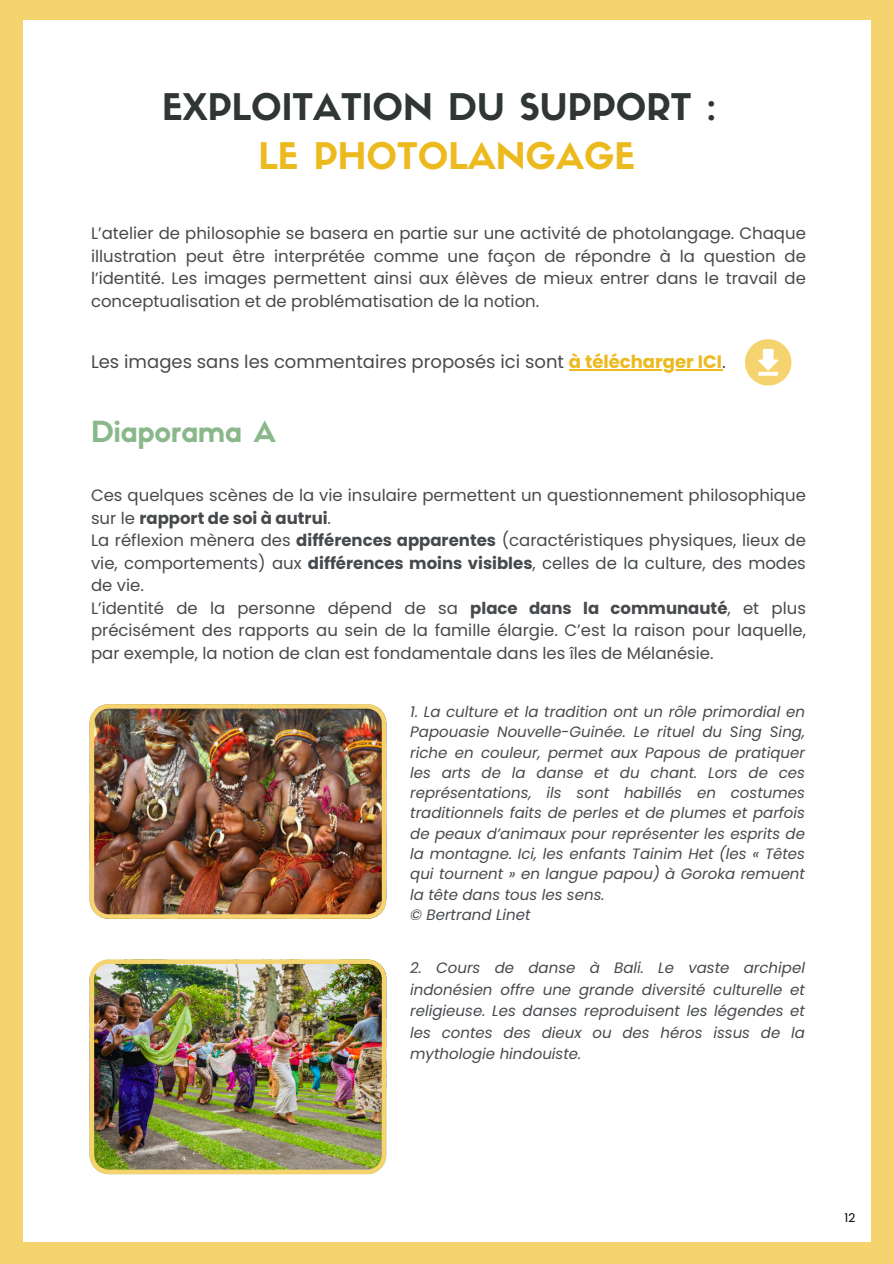
<style>
.page{position:relative;width:894px;height:1264px;background:#fff}
.page>*{position:absolute;margin:0;border:0;box-sizing:border-box;transform-origin:0 0}
.t1{font:36px "Sifonn Basic";color:#303732}
.t2{font:36px "Sifonn Basic";color:#ecba1e}
.t3{font:28.5px "Sifonn Basic";color:#8ab88b}
.t4{font:18px "Poppins";color:#474a4d}
.t5{font:16.5px/22.5px "Poppins";color:#474a4d;text-align:justify}
.t6{font:italic 15px/20.2px "Poppins";color:#474a4d;text-align:justify}
.t7{font:12px "Poppins";color:#000}
.s1{font-weight:700;color:#ecba1e}
.s2{font-weight:700}
</style>
<div class="page">
<div style="left:0;top:0;width:893px;height:1263px;background:#f5d46f"></div>
<div style="left:24px;top:20px;width:846px;height:1221px;background:#fff"></div>
<hr style="left:568px;top:369px;width:153px;height:1px;background:#ecba1e">
<svg style="left:745px;top:339px;width:45px;height:46px"></svg>
<img style="left:90px;top:704px;width:295px;height:214px">
<img style="left:90px;top:959px;width:295px;height:215px">
<h1 class="t1" style="left:162px;top:92px;width:555px">EXPLOITATION DU SUPPORT :</h1>
<h1 class="t2" style="left:258px;top:142px;width:378px">LE PHOTOLANGAGE</h1>
<p class="t5" style="left:91px;top:222px;width:716px">L’atelier de philosophie se basera en partie sur une activité de photolangage. Chaque illustration peut être interprétée comme une façon de répondre à la question de l’identité. Les images permettent ainsi aux élèves de mieux entrer dans le travail de conceptualisation et de problématisation de la notion.</p>
<p class="t4" style="left:91px;top:349px;width:636px">Les images sans les commentaires proposés ici sont <span class="s1">à télécharger ICI</span>.</p>
<p class="t3" style="left:91px;top:421px;width:186px">Diaporama A</p>
<p class="t5" style="left:91px;top:484px;width:716px;text-align:left">Ces quelques scènes de la vie insulaire permettent un questionnement philosophique sur le <span class="s2">rapport de soi à autrui</span>.<br>La réflexion mènera des <span class="s2">différences apparentes</span> (caractéristiques physiques, lieux de vie, comportements) aux <span class="s2">différences moins visibles</span>, celles de la culture, des modes de vie.</p>
<p class="t5" style="left:91px;top:596px;width:716px">L’identité de la personne dépend de sa <span class="s2">place dans la communauté</span>, et plus précisément des rapports au sein de la famille élargie. C’est la raison pour laquelle, par exemple, la notion de clan est fondamentale dans les îles de Mélanésie.</p>
<p class="t6" style="left:410px;top:701px;width:396px">1. La culture et la tradition ont un rôle primordial en Papouasie Nouvelle-Guinée. Le rituel du Sing Sing, riche en couleur, permet aux Papous de pratiquer les arts de la danse et du chant. Lors de ces représentations, ils sont habillés en costumes traditionnels faits de perles et de plumes et parfois de peaux d’animaux pour représenter les esprits de la montagne. Ici, les enfants Tainim Het (les « Têtes qui tournent » en langue papou) à Goroka remuent la tête dans tous les sens.</p>
<p class="t6" style="left:410px;top:904px;width:122px">© Bertrand Linet</p>
<p class="t6" style="left:410px;top:957px;width:396px;line-height:21.3px">2. Cours de danse à Bali. Le vaste archipel indonésien offre une grande diversité culturelle et religieuse. Les danses reproduisent les légendes et les contes des dieux ou des héros issus de la mythologie hindouiste.</p>
<h3 class="t7" style="left:844px;top:1209px;width:12px">12</h3>
</div>
